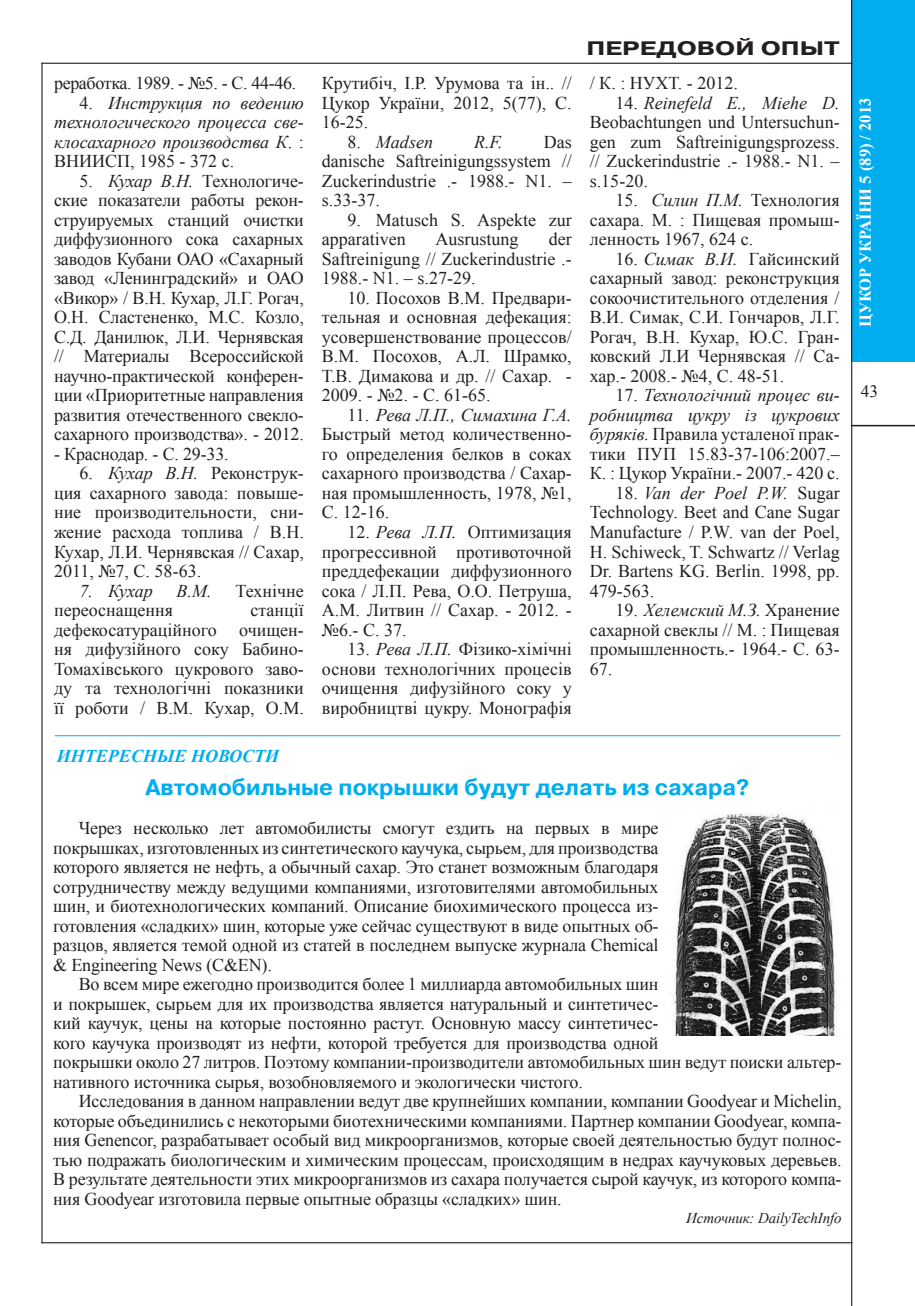
<style>
.page{position:relative;width:915px;height:1306px;background:#fff}
.page>*{position:absolute;margin:0;border:0;box-sizing:border-box;transform-origin:0 0}
.Текст{font:700 22.5px "Pragmatica C";color:#00aeef}
.колонтитул{font:700 19.5px "Pragmatica C";color:#231f20;scale:1.3 1}
.Текст-2{font:18px/19.5px "Times New Roman";color:#231f20;text-align:justify}
.Текст-3{font:italic 18px/19.5px "Times New Roman";color:#231f20;text-align:justify}
.Текст-4{font:18px "Times New Roman";letter-spacing:-.02em;color:#231f20}
.Текст_c{font:italic 700 18px "Times New Roman";color:#00aeef}
.t1{font:17.25px "Times New Roman";color:#231f20}
.t2{font:700 16.5px "Times New Roman";color:#fff}
.Текст-5{font:italic 15px "Times New Roman";letter-spacing:-.01em;color:#231f20}
.s1{font-style:normal}
.s2{font-style:italic}
</style>
<div class="page">
<div style="left:850px;top:0;width:64px;height:362px;background:#00aeef"></div>
<hr style="left:850px;top:425px;width:64px;height:1px;background:#231f20">
<hr style="left:41px;top:63px;width:2px;height:1180px;background:#231f20">
<hr style="left:850px;top:0;width:2px;height:1305px;background:#231f20">
<hr style="left:41px;top:63px;width:811px;height:1px;background:#231f20">
<hr style="left:41px;top:1242px;width:811px;height:1px;background:#231f20">
<hr style="left:55px;top:735px;width:785px;height:1px;background:#00aeef">
<img style="left:669px;top:813px;width:168px;height:222px">
<p class="Текст-4" style="left:54px;top:71px;width:244px">реработка. 1989. - №5. - С. 44-46.</p>
<p class="Текст-3" style="left:54px;top:93px;width:251px;text-indent:26px"><span class="s1">4.</span> Инструкция по ведению технологического процесса све&shy;клосахарного производства К<span class="s1">. :<br>ВНИИСП, 1985 - 372 с.</span></p>
<p class="Текст-2" style="left:54px;top:171px;width:251px;text-indent:26px">5. <span class="s2">Кухар В.Н.</span> Технологиче&shy;ские показатели работы рекон&shy;струируемых станций очистки диффузионного сока сахарных заводов Кубани ОАО «Сахарный завод «Ленинградский» и ОАО «Викор» / В.Н. Кухар, Л.Г. Рогач, О.Н. Сластененко, М.С. Козло, С.Д. Данилюк, Л.И. Чернявская // Материалы Всероссийской научно-практической конферен&shy;ции «Приоритетные направления развития отечественного свекло&shy;сахарного производства». - 2012.</p>
<p class="Текст-2" style="left:54px;top:444px;width:176px">- Краснодар. - С. 29-33.</p>
<p class="Текст-2" style="left:54px;top:463px;width:251px;text-indent:26px">6. <span class="s2">Кухар В.Н.</span> Реконструк&shy;ция сахарного завода: повыше&shy;ние производительности, сни&shy;жение расхода топлива / В.Н.<br>Кухар, Л.И. Чернявская // Сахар, 2011, №7, С. 58-63.</p>
<p class="Текст-3" style="left:80px;top:580px;width:75px">7. Кухар</p>
<p class="Текст-3" style="left:176px;top:580px;width:36px">В.М.</p>
<p class="Текст-2" style="left:235px;top:580px;width:70px">Технічне</p>
<p class="Текст-2" style="left:54px;top:600px;width:121px">переоснащення</p>
<p class="Текст-2" style="left:54px;top:600px;width:251px;text-indent:196px">станції дефекосатураційного очищен&shy;ня дифузійного соку Бабино-Томахівського цукрового заво&shy;ду та технологічні показники її роботи / В.М. Кухар, О.М.</p>
<p class="Текст_c" style="left:57px;top:743px;width:224px">ИНТЕРЕСНЫЕ НОВОСТИ</p>
<p class="Текст-2" style="left:322px;top:73px;width:251px">Крутибіч, І.Р. Урумова та ін.. // Цукор України, 2012, 5(77), С.<br>16-25.</p>
<p class="Текст-3" style="left:347px;top:132px;width:87px"><span class="s1">8.</span> Madsen</p>
<p class="Текст-3" style="left:474px;top:132px;width:30px">R.F.</p>
<p class="Текст-2" style="left:322px;top:132px;width:251px;text-indent:222px">Das danische Saftreinigungssystem // Zuckerindustrie .- 1988.- N1. – s.33-37.</p>
<p class="Текст-2" style="left:322px;top:210px;width:251px;text-indent:26px">9. Matusch S. Aspekte zur apparativen</p>
<p class="Текст-2" style="left:322px;top:229px;width:251px;text-indent:227px">der Saftreinigung // Zuckerindustrie .- 1988.- N1. – s.27-29.</p>
<p class="Текст-2" style="left:322px;top:288px;width:251px;text-indent:26px">10. Посохов В.М. Предвари&shy;тельная и основная дефекация: усовершенствование процессов/ В.М. Посохов, А.Л. Шрамко, Т.В. Димакова и др. // Сахар. - 2009. - №2. - С. 61-65.</p>
<p class="Текст-2" style="left:322px;top:405px;width:251px;text-indent:26px">11. <span class="s2">Рева Л.П., Симахина Г.А.<br></span>Быстрый метод количественно&shy;го определения белков в соках сахарного производства / Сахар&shy;ная промышленность, 1978, №1, С. 12-16.</p>
<p class="Текст-2" style="left:322px;top:522px;width:251px;text-indent:26px">12. <span class="s2">Рева Л.П.</span> Оптимизация прогрессивной противоточной преддефекации диффузионного сока / Л.П. Рева, О.О. Петруша, А.М. Литвин // Сахар. - 2012. - №6.- С. 37.</p>
<p class="Текст-2" style="left:322px;top:639px;width:251px;text-indent:26px">13. <span class="s2">Рева Л.П.</span> Фізико-хімічні основи технологічних процесів очищення дифузійного соку у виробництві цукру. Монографія</p>
<p class="Текст-2" style="left:435px;top:229px;width:84px">Ausrustung</p>
<p class="колонтитул" style="left:586px;top:38px;width:196px">ПЕРЕДОВОЙ ОПЫТ</p>
<p class="Текст-2" style="left:589px;top:73px;width:149px">/ К. : НУХТ. - 2012.</p>
<p class="Текст-2" style="left:589px;top:93px;width:251px;text-indent:26px">14. <span class="s2">Reinefeld E., Miehe D.<br></span>Beobachtungen und Untersuchun&shy;gen zum Saftreinigungsprozess. // Zuckerindustrie .- 1988.- N1. – s.15-20.</p>
<p class="Текст-2" style="left:589px;top:190px;width:251px;text-indent:26px">15. <span class="s2">Силин П.М.</span> Технология сахара. М. : Пищевая промыш&shy;ленность 1967, 624 с.</p>
<p class="Текст-2" style="left:589px;top:249px;width:251px;text-indent:26px">16. <span class="s2">Симак В.И.</span> Гайсинский сахарный завод: реконструкция сокоочистительного отделения / В.И. Симак, С.И. Гончаров, Л.Г.<br>Рогач, В.Н. Кухар, Ю.С. Гран&shy;ковский Л.И Чернявская // Са&shy;хар.- 2008.- №4, С. 48-51.</p>
<p class="Текст-2" style="left:589px;top:385px;width:251px;text-indent:26px">17. <span class="s2">Технологічний процес ви&shy;робництва цукру із цукрових буряків.</span> Правила усталеної прак&shy;тики ПУП 15.83-37-106:2007.– К. : Цукор України.- 2007.- 420 с.</p>
<p class="Текст-2" style="left:589px;top:483px;width:251px;text-indent:26px">18. <span class="s2">Van der Poel P.W.</span> Sugar Technology. Beet and Cane Sugar Manufacture / P.W. van der Poel, H. Schiweck, T. Schwartz // Verlag Dr. Bartens KG. Berlin. 1998, рр.<br>479-563.</p>
<p class="Текст-2" style="left:589px;top:600px;width:251px;text-indent:26px">19. <span class="s2">Хелемский М.З.</span> Хранение сахарной свеклы // М. : Пищевая промышленность.- 1964.- С. 63- 67.</p>
<p class="Текст" style="left:145px;top:775px;width:605px">Автомобильные покрышки будут делать из сахара?</p>
<p class="Текст-2" style="left:53px;top:818px;width:606px;text-indent:26px">Через несколько лет автомобилисты смогут ездить на первых в мире покрышках, изготовленных из синтетического каучука, сырьем, для производства которого является не нефть, а обычный сахар. Это станет возможным благодаря сотрудничеству между ведущими компаниями, изготовителями автомобильных шин, и биотехнологических компаний. Описание биохимического процесса из&shy;готовления «сладких» шин, которые уже сейчас существуют в виде опытных об&shy;разцов, является темой одной из статей в последнем выпуске журнала Chemical &amp; Engineering News (C&amp;EN).</p>
<p class="Текст-2" style="left:53px;top:974px;width:789px;text-align:left;text-indent:26px">Во всем мире ежегодно производится более 1 миллиарда автомобильных шин<br>и покрышек, сырьем для их производства является натуральный и синтетичес-<br>кий каучук, цены на которые постоянно растут. Основную массу синтетичес-<br>кого каучука производят из нефти, которой требуется для производства одной<br>покрышки около 27 литров. Поэтому компании-производители автомобильных шин ведут поиски альтер&shy;нативного источника сырья, возобновляемого и экологически чистого.</p>
<p class="Текст-2" style="left:53px;top:1091px;width:789px;text-indent:26px">Исследования в данном направлении ведут две крупнейших компании, компании Goodyear и Michelin, которые объединились с некоторыми биотехническими компаниями. Партнер компании Goodyear, компа&shy;ния Genencor, разрабатывает особый вид микроорганизмов, которые своей деятельностью будут полнос&shy;тью подражать биологическим и химическим процессам, происходящим в недрах каучуковых деревьев.<br>В результате деятельности этих микроорганизмов из сахара получается сырой каучук, из которого компа&shy;ния Goodyear изготовила первые опытные образцы «сладких» шин.</p>
<p class="Текст-5" style="left:686px;top:1207px;width:157px">Источник: DailyTechInfo</p>
<p class="t2" style="left:853px;top:327px;width:231px;rotate:-90deg">ЦУКОР УКРАЇНИ 5 (89) / 2013</p>
<p class="t1" style="left:860px;top:380px;width:19px">43</p>
</div>
